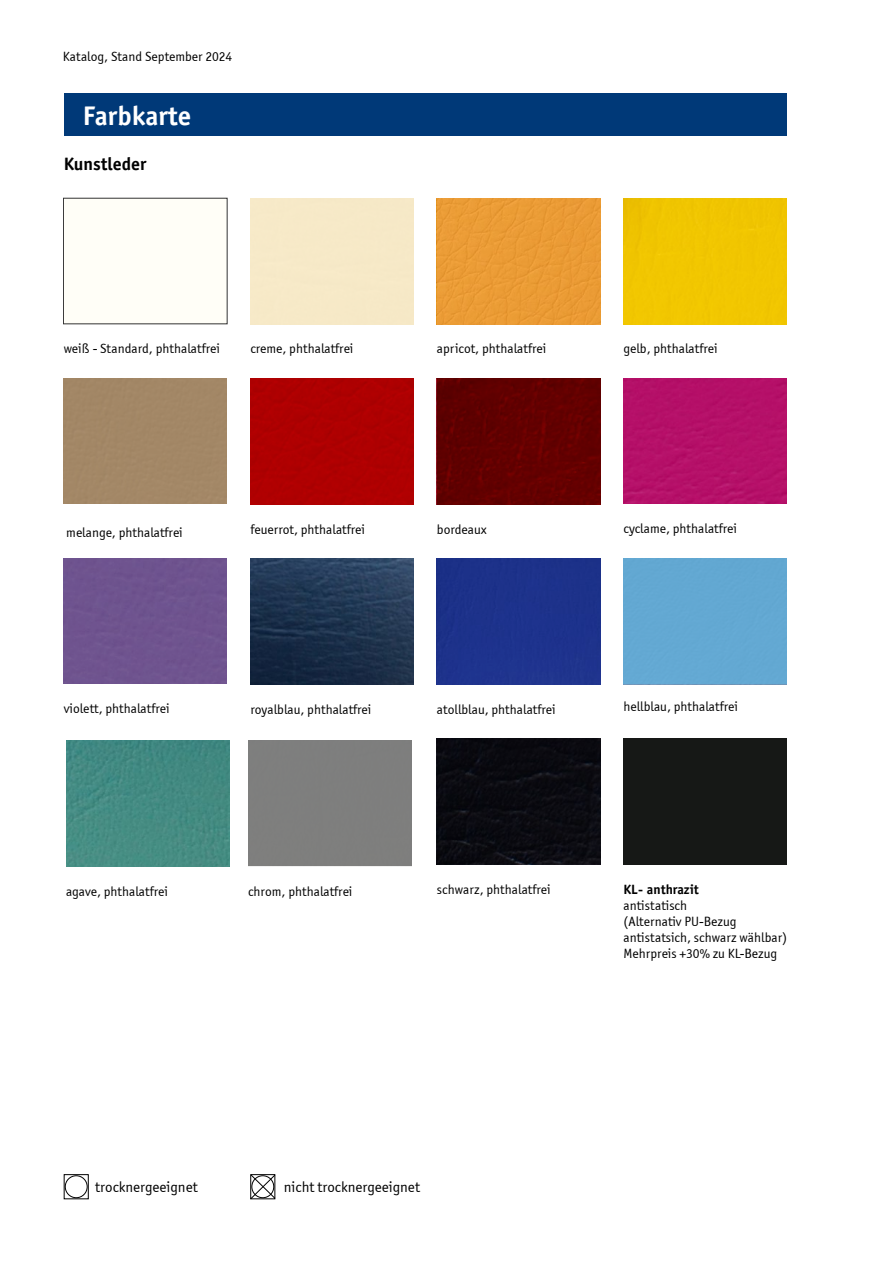
<style>
.page{position:relative;width:893px;height:1263px;background:#fff}
.page>*{position:absolute;margin:0;border:0;box-sizing:border-box;transform-origin:0 0}
.t1{font:700 27px "Officina Sans";color:#fff}
.t2{font:700 18px "Officina Sans";color:#000}
.t3{font:15px "Officina Sans ITCTT Book";color:#000}
.t4{font:13.5px/16.2px "Officina Sans ITCTT Book";color:#000}
.t5{font:700 13.5px "Officina Sans";color:#000}
</style>
<div class="page">
<svg style="left:66px;top:1176px;width:21px;height:21px"></svg>
<div style="left:64px;top:1174px;width:25px;height:25px;border:1px solid #000"></div>
<div style="left:65px;top:1176px;width:22px;height:22px;background:#fff;border-radius:50%"></div>
<div style="left:65px;top:1175px;width:23px;height:23px;border:1px solid #000;border-radius:50%"></div>
<svg style="left:250px;top:1174px;width:26px;height:26px"></svg>
<img style="left:250px;top:558px;width:164px;height:126px">
<img style="left:66px;top:740px;width:163px;height:126px">
<div style="left:437px;top:198px;width:163px;height:126px;background:#ea9c36"></div>
<div style="left:623px;top:198px;width:164px;height:126px;background:#f1c600"></div>
<div style="left:64px;top:558px;width:163px;height:126px;background:#6f538f"></div>
<div style="left:623px;top:378px;width:164px;height:126px;background:#b51068"></div>
<div style="left:250px;top:378px;width:164px;height:126px;background:#ae0001"></div>
<div style="left:437px;top:378px;width:163px;height:126px;background:#610000"></div>
<div style="left:437px;top:738px;width:163px;height:126px;background:#0b0b10"></div>
<div style="left:63px;top:198px;width:164px;height:126px;background:#fffef6"></div>
<div style="left:250px;top:198px;width:164px;height:126px;background:#f6e9c7"></div>
<div style="left:63px;top:378px;width:163px;height:126px;background:#a38766"></div>
<div style="left:437px;top:558px;width:163px;height:126px;background:#1d328b"></div>
<div style="left:623px;top:558px;width:164px;height:126px;background:#63a8d2"></div>
<div style="left:64px;top:94px;width:723px;height:42px;background:#003978"></div>
<div style="left:623px;top:738px;width:164px;height:126px;background:#161816"></div>
<p class="t4" style="left:63px;top:49px;width:171px">Katalog, Stand September 2024</p>
<h1 class="t1" style="left:83px;top:99px;width:110px">Farbkarte</h1>
<h2 class="t2" style="left:64px;top:153px;width:84px">Kunstleder</h2>
<p class="t4" style="left:64px;top:340px;width:158px">weiß - Standard, phthalatfrei</p>
<p class="t4" style="left:250px;top:340px;width:105px">creme, phthalatfrei</p>
<p class="t4" style="left:437px;top:340px;width:111px">apricot, phthalatfrei</p>
<p class="t4" style="left:623px;top:340px;width:96px">gelb, phthalatfrei</p>
<p class="t4" style="left:66px;top:524px;width:118px">melange, phthalatfrei</p>
<p class="t4" style="left:250px;top:522px;width:116px">feuerrot, phthalatfrei</p>
<p class="t4" style="left:623px;top:521px;width:115px">cyclame, phthalatfrei</p>
<p class="t4" style="left:437px;top:522px;width:51px">bordeaux</p>
<p class="t4" style="left:64px;top:701px;width:107px">violett, phthalatfrei</p>
<p class="t4" style="left:250px;top:702px;width:123px">royalblau, phthalatfrei</p>
<p class="t4" style="left:437px;top:702px;width:120px">atollblau, phthalatfrei</p>
<p class="t4" style="left:623px;top:698px;width:116px">hellblau, phthalatfrei</p>
<p class="t4" style="left:66px;top:883px;width:103px">agave, phthalatfrei</p>
<p class="t4" style="left:248px;top:883px;width:106px">chrom, phthalatfrei</p>
<p class="t4" style="left:437px;top:881px;width:115px">schwarz, phthalatfrei</p>
<p class="t5" style="left:623px;top:881px;width:77px">KL- anthrazit</p>
<p class="t4" style="left:623px;top:897px;width:165px">antistatisch<br>(Alternativ PU-Bezug antistatsich, schwarz wählbar)<br>Mehrpreis +30% zu KL-Bezug</p>
<p class="t3" style="left:95px;top:1178px;width:104px">trocknergeeignet</p>
<p class="t3" style="left:284px;top:1178px;width:138px">nicht trocknergeeignet</p>
</div>
